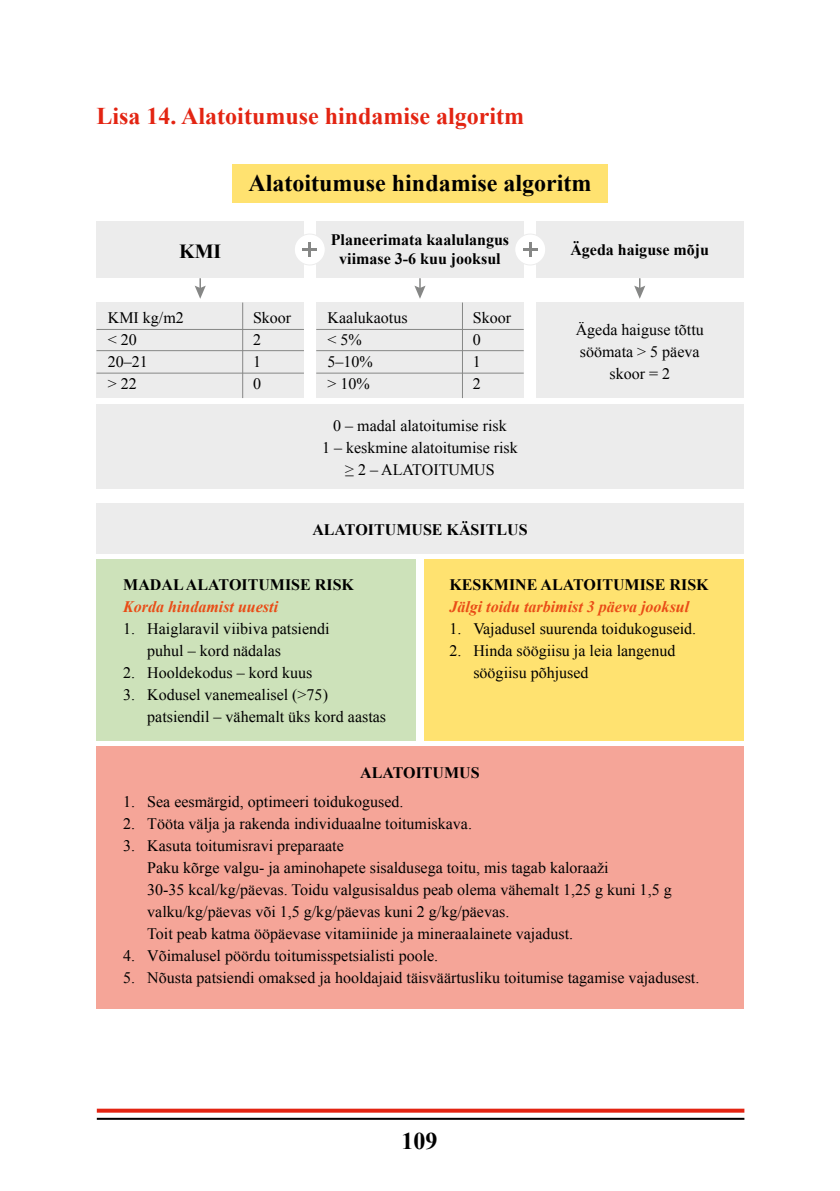
<style>
.page{position:relative;width:840px;height:1191px;background:#fff}
.page>*{position:absolute;margin:0;border:0;box-sizing:border-box;transform-origin:0 0}
.t1{font:700 24px "Times New Roman";color:#e32412}
.t2{font:700 24px "Times New Roman";color:#000}
.t3{font:700 20px "Times New Roman";color:#000}
.t4{font:16px/22px "Times New Roman";color:#000}
.t5{font:700 16px/19.2px "Times New Roman";color:#000;text-align:center}
.t6{font:italic 700 16px "Times New Roman";color:#e94c16}
</style>
<div class="page">
<svg style="left:97px;top:1108px;width:647px;height:4px;background:#e74839"></svg>
<hr style="left:97px;top:1117px;width:647px;height:2px;background:#000">
<svg style="left:195px;top:278px;width:11px;height:21px"></svg>
<svg style="left:414px;top:278px;width:11px;height:21px"></svg>
<svg style="left:634px;top:278px;width:11px;height:21px"></svg>
<div style="left:232px;top:164px;width:375px;height:39px;background:#ffe270"></div>
<div style="left:96px;top:221px;width:208px;height:57px;background:#ececec"></div>
<div style="left:316px;top:221px;width:207px;height:57px;background:#ececec"></div>
<div style="left:535px;top:221px;width:208px;height:57px;background:#ececec"></div>
<div style="left:96px;top:302px;width:208px;height:96px;background:#ececec"></div>
<hr style="left:96px;top:329px;width:208px;height:1px;background:#868786">
<hr style="left:96px;top:350px;width:208px;height:1px;background:#868786">
<hr style="left:96px;top:372px;width:208px;height:1px;background:#868786">
<hr style="left:242px;top:302px;width:1px;height:96px;background:#868786">
<div style="left:294px;top:234px;width:31px;height:31px;background:#fff;border-radius:50%"></div>
<div style="left:293px;top:233px;width:32px;height:32px;border:1px solid #ececec;border-radius:50%"></div>
<hr style="left:308px;top:242px;width:3px;height:15px;background:#868786">
<hr style="left:302px;top:248px;width:15px;height:3px;background:#868786">
<div style="left:514px;top:234px;width:31px;height:31px;background:#fff;border-radius:50%"></div>
<div style="left:514px;top:233px;width:32px;height:32px;border:1px solid #ececec;border-radius:50%"></div>
<hr style="left:528px;top:242px;width:3px;height:15px;background:#868786">
<hr style="left:522px;top:248px;width:15px;height:3px;background:#868786">
<div style="left:316px;top:302px;width:207px;height:96px;background:#ececec"></div>
<hr style="left:316px;top:329px;width:207px;height:1px;background:#868786">
<hr style="left:316px;top:350px;width:207px;height:1px;background:#868786">
<hr style="left:316px;top:372px;width:207px;height:1px;background:#868786">
<hr style="left:461px;top:302px;width:1px;height:96px;background:#868786">
<div style="left:535px;top:302px;width:208px;height:96px;background:#ececec"></div>
<div style="left:96px;top:404px;width:647px;height:84px;background:#ececec"></div>
<div style="left:96px;top:503px;width:647px;height:50px;background:#ececec"></div>
<div style="left:96px;top:559px;width:319px;height:181px;background:#cde2ba"></div>
<div style="left:424px;top:559px;width:319px;height:181px;background:#ffe270"></div>
<div style="left:96px;top:746px;width:647px;height:262px;background:#f5a598"></div>
<h1 class="t1" style="left:96px;top:99px;width:429px">Lisa 14. Alatoitumuse hindamise algoritm</h1>
<h1 class="t2" style="left:248px;top:167px;width:344px">Alatoitumuse hindamise algoritm</h1>
<p class="t3" style="left:179px;top:238px;width:44px">KMI</p>
<p class="t5" style="left:330px;top:230px;width:180px">Planeerimata kaalulangus viimase 3-6 kuu jooksul</p>
<p class="t5" style="left:570px;top:240px;width:140px">Ägeda haiguse mõju</p>
<p class="t4" style="left:108px;top:306px;width:77px">KMI kg/m2 &lt; 20<br>20–21<br>&gt; 22</p>
<p class="t4" style="left:253px;top:306px;width:40px">Skoor<br>2<br>1<br>0</p>
<p class="t4" style="left:327px;top:306px;width:81px">Kaalukaotus &lt; 5%<br>5–10%<br>&gt; 10%</p>
<p class="t4" style="left:472px;top:306px;width:40px">Skoor<br>0<br>1<br>2</p>
<p class="t4" style="left:575px;top:318px;width:129px;text-align:center">Ägeda haiguse tõttu söömata &gt; 5 päeva skoor = 2</p>
<p class="t4" style="left:322px;top:414px;width:197px;text-align:center">0 – madal alatoitumise risk<br>1 – keskmine alatoitumise risk ≥ 2 – ALATOITUMUS</p>
<p class="t5" style="left:312px;top:519px;width:217px">ALATOITUMUSE KÄSITLUS</p>
<p class="t5" style="left:123px;top:574px;width:232px">MADAL ALATOITUMISE RISK</p>
<p class="t6" style="left:123px;top:595px;width:156px">Korda hindamist uuesti</p>
<p class="t4" style="left:147px;top:617px;width:184px;text-indent:-24px">1. Haiglaravil viibiva patsiendi puhul – kord nädalas</p>
<p class="t4" style="left:123px;top:661px;width:190px">2. Hooldekodus – kord kuus</p>
<p class="t4" style="left:147px;top:683px;width:240px;text-indent:-24px">3. Kodusel vanemealisel (&gt;75) patsiendil – vähemalt üks kord aastas</p>
<p class="t5" style="left:449px;top:574px;width:261px">KESKMINE ALATOITUMISE RISK</p>
<p class="t6" style="left:449px;top:595px;width:241px">Jälgi toidu tarbimist 3 päeva jooksul</p>
<p class="t4" style="left:449px;top:617px;width:248px">1. Vajadusel suurenda toidukoguseid.</p>
<p class="t4" style="left:473px;top:639px;width:203px;text-indent:-24px">2. Hinda söögiisu ja leia langenud söögiisu põhjused</p>
<p class="t5" style="left:360px;top:762px;width:121px">ALATOITUMUS</p>
<p class="t4" style="left:123px;top:790px;width:282px">1. Sea eesmärgid, optimeeri toidukogused.</p>
<p class="t4" style="left:123px;top:812px;width:350px">2. Tööta välja ja rakenda individuaalne toitumiskava.</p>
<p class="t4" style="left:147px;top:834px;width:525px;text-indent:-24px">3. Kasuta toitumisravi preparaate<br>Paku kõrge valgu- ja aminohapete sisaldusega toitu, mis tagab kaloraaži<br>30-35 kcal/kg/päevas. Toidu valgusisaldus peab olema vähemalt 1,25 g kuni 1,5 g valku/kg/päevas või 1,5 g/kg/päevas kuni 2 g/kg/päevas.<br>Toit peab katma ööpäevase vitamiinide ja mineraalainete vajadust.</p>
<p class="t4" style="left:123px;top:944px;width:316px">4. Võimalusel pöördu toitumisspetsialisti poole.</p>
<p class="t4" style="left:123px;top:966px;width:577px">5. Nõusta patsiendi omaksed ja hooldajaid täisväärtusliku toitumise tagamise vajadusest.</p>
<h1 class="t2" style="left:401px;top:1123px;width:37px">109</h1>
</div>
